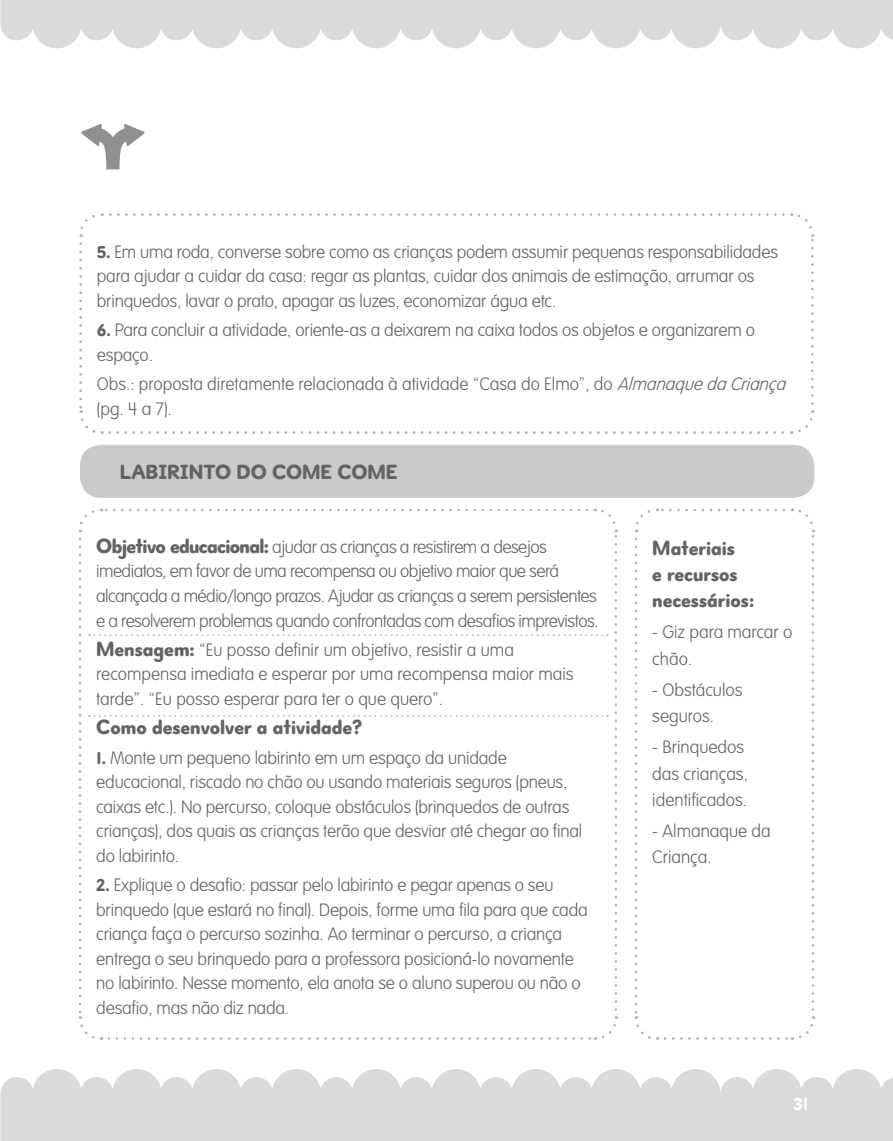
<style>
.page{position:relative;width:893px;height:1141px;background:#fff}
.page>*{position:absolute;margin:0;border:0;box-sizing:border-box;transform-origin:0 0}
.t1{font:900 21px/26.2px "Sesame Teaching";color:#646363}
.t2{font:100 17.5px/24.5px "Sesame Wkshp";letter-spacing:-.01em;color:#646363}
.t3{font:100 17.5px/24.5px "Sesame Wkshp";letter-spacing:-.03em;color:#646363}
.t4{font:900 17.5px "Sesame Teaching";color:#fff}
.s1{font-family:"Sesame Teaching";font-weight:900}
.s2{font-style:italic}
.s3{font-family:"Sesame Teaching";font-weight:900;font-size:21px}
</style>
<div class="page">
<svg style="left:0;top:1069px;width:893px;height:72px;fill:#dadada"></svg>
<svg style="left:0;top:0;width:893px;height:48px;fill:#dadada"></svg>
<svg style="left:79px;top:244px;width:24px;height:190px"></svg>
<svg style="left:110px;top:410px;width:705px;height:24px"></svg>
<svg style="left:791px;top:213px;width:23px;height:191px"></svg>
<svg style="left:79px;top:213px;width:704px;height:24px"></svg>
<svg style="left:634px;top:539px;width:24px;height:501px"></svg>
<svg style="left:665px;top:1016px;width:151px;height:24px"></svg>
<svg style="left:792px;top:508px;width:23px;height:502px"></svg>
<svg style="left:635px;top:508px;width:149px;height:24px"></svg>
<div style="left:80px;top:445px;width:734px;height:53px;background:#cacaca;border-radius:21px"></div>
<svg style="left:78px;top:508px;width:540px;height:532px"></svg>
<svg style="left:81px;top:124px;width:63px;height:45px"></svg>
<p class="t2" style="left:97px;top:239px;width:683px"><span class="s1">5.</span> Em uma roda, converse sobre como as crianças podem assumir pequenas responsabilidades para ajudar a cuidar da casa: regar as plantas, cuidar dos animais de estimação, arrumar os brinquedos, lavar o prato, apagar as luzes, economizar água etc.</p>
<p class="t2" style="left:97px;top:318px;width:660px"><span class="s1">6.</span> Para concluir a atividade, oriente-as a deixarem na caixa todos os objetos e organizarem o espaço.</p>
<p class="t2" style="left:97px;top:372px;width:695px">Obs.: proposta diretamente relacionada à atividade “Casa do Elmo”, do <span class="s2">AlmanaquedaCriança </span>(pg. 4 a 7).</p>
<p class="t1" style="left:120px;top:459px;width:279px">LABIRINTO DO COME COME</p>
<p class="t3" style="left:96px;top:535px;width:504px"><span class="s3">Objetivo educacional:</span> ajudar as crianças a resistirem a desejos imediatos, em favor de uma recompensa ou objetivo maior que será alcançada a médio/longo prazos. Ajudar as crianças a serem persistentes e a resolverem problemas quando confrontadas com desafios imprevistos.</p>
<p class="t2" style="left:96px;top:638px;width:479px"><span class="s3">Mensagem:</span> “Eu posso definir um objetivo, resistir a uma recompensa imediata e esperar por uma recompensa maior mais tarde”. “Eu posso esperar para ter o que quero”.</p>
<p class="t1" style="left:96px;top:715px;width:268px">Como desenvolver a atividade?</p>
<p class="t2" style="left:96px;top:746px;width:488px"><span class="s1">1.</span> Monte um pequeno labirinto em um espaço da unidade educacional, riscado no chão ou usando materiais seguros (pneus, caixas etc.). No percurso, coloque obstáculos (brinquedos de outras crianças), dos quais as crianças terão que desviar até chegar ao final do labirinto.</p>
<p class="t2" style="left:96px;top:873px;width:493px"><span class="s1">2.</span> Explique o desafio: passar pelo labirinto e pegar apenas o seu brinquedo (que estará no final). Depois, forme uma fila para que cada criança faça o percurso sozinha. Ao terminar o percurso, a criança entrega o seu brinquedo para a professora posicioná-lo novamente no labirinto. Nesse momento, ela anota se o aluno superou ou não o desafio, mas não diz nada.</p>
<p class="t1" style="left:652px;top:535px;width:104px">Materiais<br>e recursos necessários:</p>
<p class="t2" style="left:652px;top:619px;width:142px;line-height:26.2px">- Giz para marcar o chão.</p>
<p class="t2" style="left:652px;top:677px;width:92px;line-height:26.2px">- Obstáculos seguros.</p>
<p class="t2" style="left:652px;top:734px;width:97px;line-height:26.2px">- Brinquedos das crianças, identificados.</p>
<p class="t2" style="left:652px;top:818px;width:120px;line-height:26.2px">- Almanaque da<br>Criança.</p>
<p class="t4" style="left:793px;top:1094px;width:17px">31</p>
</div>
